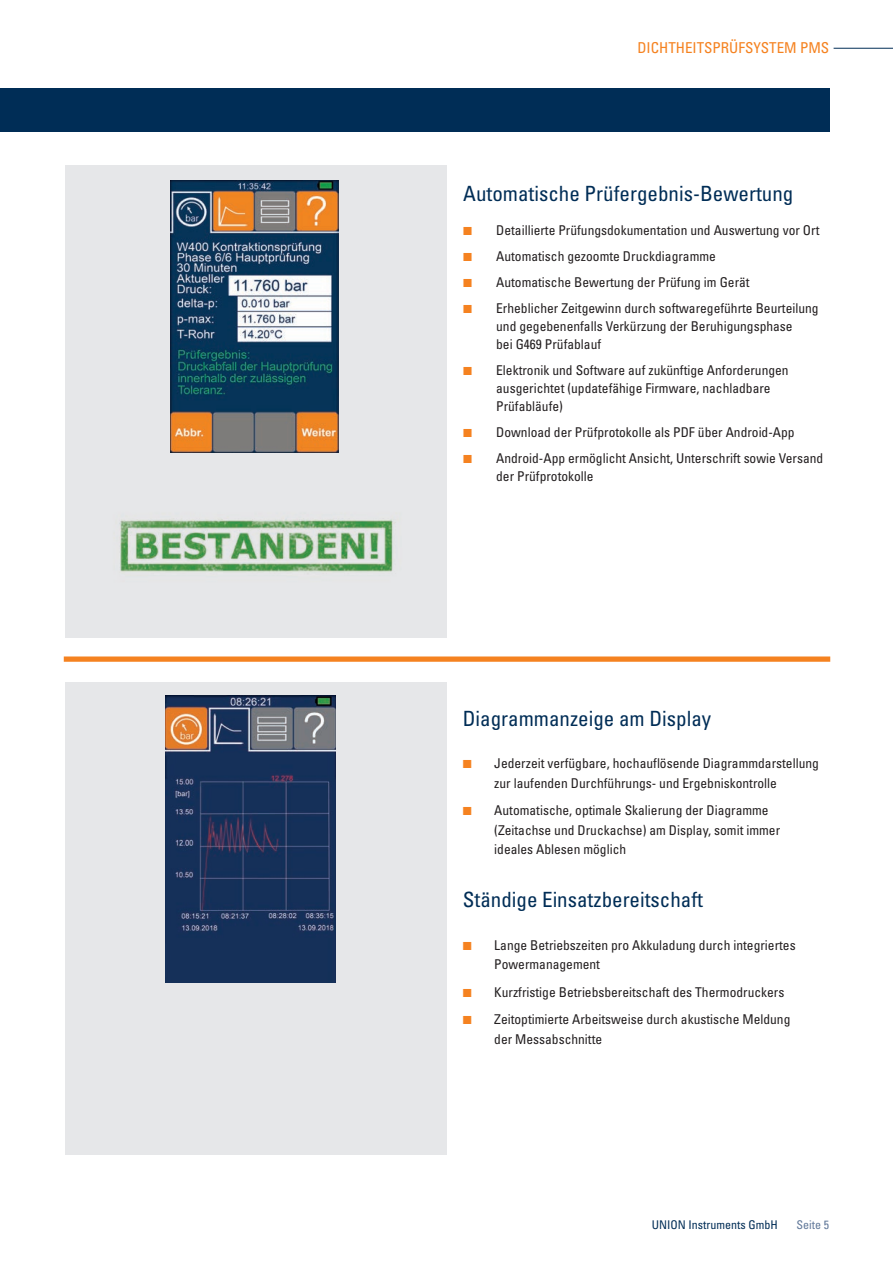
<style>
.page{position:relative;width:893px;height:1263px;background:#fff}
.page>*{position:absolute;margin:0;border:0;box-sizing:border-box;transform-origin:0 0}
.t1{font:condensed 21px "Univers";color:#002d56}
.t2{font:condensed 15px "Univers";color:#f58220}
.t3{font:condensed 13.5px/18px "Univers";color:#231f20}
.t4{font:condensed 12px "Univers";color:#002d56}
.t5{font:condensed 12px "Univers";color:#62799a}
.s1{font-family:"European Pi Three";font-stretch:normal;color:#f58220}
</style>
<div class="page">
<div style="left:65px;top:682px;width:381px;height:472px;background:#e6e7e9"></div>
<div style="left:65px;top:165px;width:381px;height:472px;background:#e6e7e9"></div>
<div style="left:0;top:88px;width:829px;height:44px;background:#002d56"></div>
<hr style="left:834px;top:48px;width:59px;height:1px;background:#002d56">
<img style="left:166px;top:696px;width:170px;height:286px">
<img style="left:170px;top:181px;width:168px;height:271px">
<div style="left:64px;top:656px;width:766px;height:6px;background:#f58220"></div>
<img style="left:119px;top:518px;width:277px;height:54px">
<p class="t2" style="left:637px;top:39px;width:193px">DICHTHEITSPRÜFSYSTEM PMS</p>
<h1 class="t1" style="left:463px;top:180px;width:332px">Automatische Prüfergebnis-Bewertung</h1>
<p class="t3" style="left:463px;top:221px;width:358px"><span class="s1">-</span> Detaillierte Prüfungsdokumentation und Auswertung vor Ort</p>
<p class="t3" style="left:463px;top:247px;width:254px"><span class="s1">-</span> Automatisch gezoomte Druckdiagramme</p>
<p class="t3" style="left:463px;top:273px;width:288px"><span class="s1">-</span> Automatische Bewertung der Prüfung im Gerät</p>
<p class="t3" style="left:496px;top:299px;width:324px;text-indent:-33px"><span class="s1">-</span> Erheblicher Zeitgewinn durch softwaregeführte Beurteilung und gegebenenfalls Verkürzung der Beruhigungsphase<br>bei G469 Prüfablauf</p>
<p class="t3" style="left:496px;top:361px;width:294px;text-indent:-33px"><span class="s1">-</span> Elektronik und Software auf zukünftige Anforderungen ausgerichtet (updatefähige Firmware, nachladbare<br>Prüfabläufe)</p>
<p class="t3" style="left:463px;top:423px;width:333px"><span class="s1">-</span> Download der Prüfprotokolle als PDF über Android-App</p>
<p class="t3" style="left:496px;top:449px;width:329px;text-indent:-33px"><span class="s1">-</span> Android-App ermöglicht Ansicht, Unterschrift sowie Versand der Prüfprotokolle</p>
<h1 class="t1" style="left:463px;top:705px;width:250px">Diagrammanzeige am Display</h1>
<p class="t3" style="left:494px;top:753px;width:326px;line-height:19.5px;text-indent:-31px"><span class="s1">-</span> Jederzeit verfügbare, hochauflösende Diagrammdarstellung zur laufenden Durchführungs- und Ergebniskontrolle</p>
<p class="t3" style="left:494px;top:800px;width:287px;line-height:19.5px;text-indent:-31px"><span class="s1">-</span> Automatische, optimale Skalierung der Diagramme (Zeitachse und Druckachse) am Display, somit immer ideales Ablesen möglich</p>
<h1 class="t1" style="left:463px;top:886px;width:242px">Ständige Einsatzbereitschaft</h1>
<p class="t3" style="left:494px;top:935px;width:303px;line-height:19.5px;text-indent:-31px"><span class="s1">-</span> Lange Betriebszeiten pro Akkuladung durch integriertes<br>Powermanagement</p>
<p class="t3" style="left:463px;top:983px;width:323px"><span class="s1">-</span> Kurzfristige Betriebsbereitschaft des Thermodruckers</p>
<p class="t3" style="left:494px;top:1009px;width:298px;line-height:19.5px;text-indent:-31px"><span class="s1">-</span> Zeitoptimierte Arbeitsweise durch akustische Meldung der Messabschnitte</p>
<p class="t4" style="left:652px;top:1217px;width:127px">UNION Instruments GmbH</p>
<p class="t5" style="left:796px;top:1217px;width:34px">Seite 5</p>
</div>
